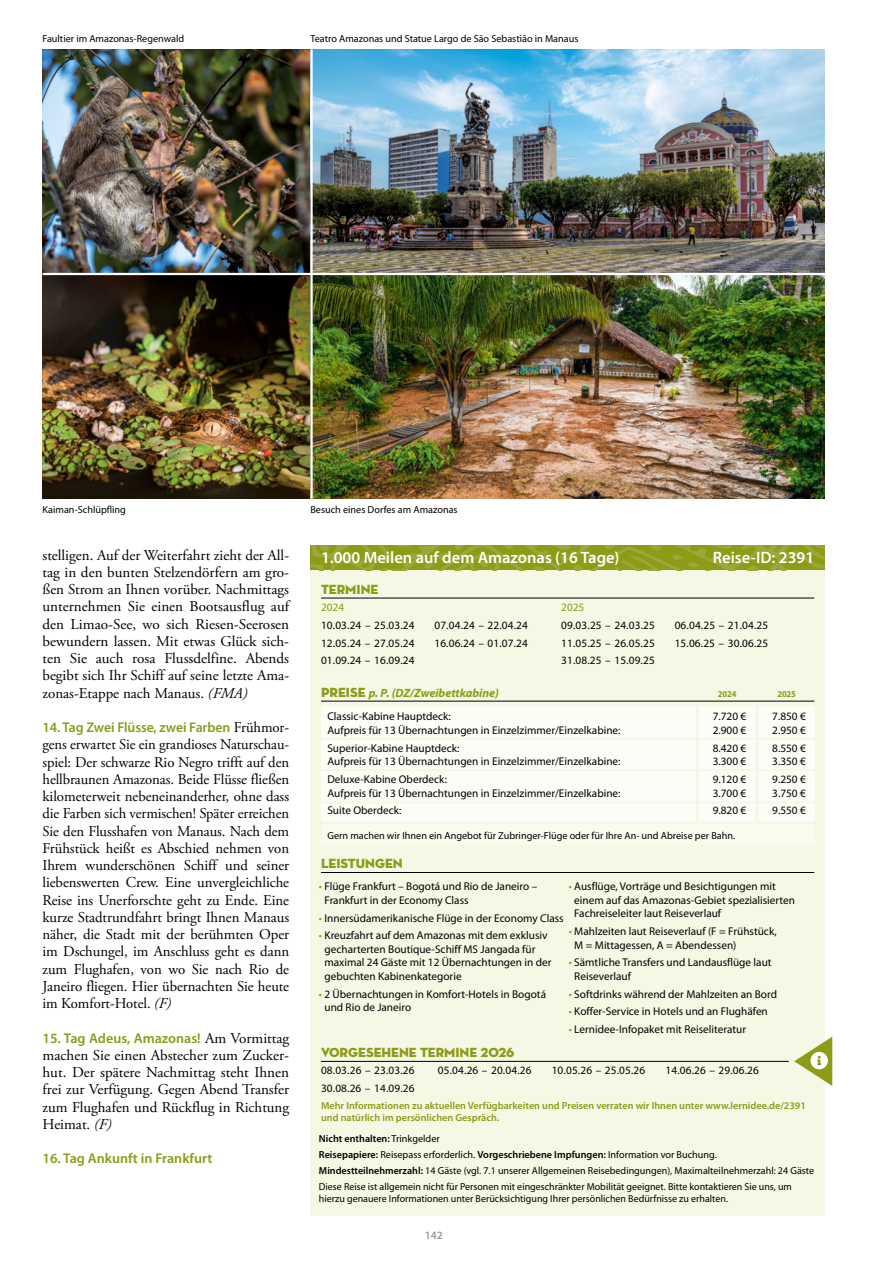
<style>
.page{position:relative;width:893px;height:1263px;background:#fff}
.page>*{position:absolute;margin:0;border:0;box-sizing:border-box;transform-origin:0 0}
.t1{font:600 16.5px "Myriad Pro";color:#fff}
.t2{font:15px/17.2px "Adobe Garamond Pro";color:#000;text-align:justify}
.t3{font:600 14.1px "Myriad Pro";letter-spacing:-.005em;color:#8d9b16}
.t4{font:13.5px "Neutra Disp Titling";color:#8d9b16}
.t5{font:italic 700 12px "Myriad Pro";color:#8d9b16}
.t6{font:11.25px/13.5px "Myriad Pro";color:#000}
.t7{font:11.25px "Myriad Pro";color:#8d9b16}
.t8{font:600 11.25px "Myriad Pro";color:#9a9897}
.t9{font:10.2px/16.2px "Myriad Pro";color:#000}
.t10{font:600 10.2px/12.3px "Myriad Pro";color:#8d9b16}
.t11{font:700 9px "Myriad Pro";letter-spacing:-.01em;color:#8d9b16;scale:.94 1}
.s1{font-style:italic}
.s2{font-family:"Adobe Garamond Pro";font-weight:400;font-size:15px;color:#000}
.s3{font-family:"Neutra Disp Titling";font-weight:400;font-style:normal;font-size:13.5px}
.s4{color:#8d9b16}
.s5{font-weight:600}
</style>
<div class="page">
<div style="left:310px;top:551px;width:515px;height:664px;background:#f5f8e4"></div>
<img style="left:310px;top:546px;width:515px;height:24px">
<hr style="left:321px;top:872px;width:493px;height:1px;background:#000">
<div style="left:321px;top:825px;width:493px;height:20px;background:#f9fbef"></div>
<div style="left:321px;top:706px;width:374px;height:115px;background:#fcfdf7"></div>
<hr style="left:321px;top:701px;width:493px;height:1px;background:#000">
<div style="left:759px;top:706px;width:55px;height:115px;background:#fcfdf7"></div>
<div style="left:699px;top:706px;width:56px;height:115px;background:#fcfdf7"></div>
<hr style="left:321px;top:738px;width:493px;height:2px;background:#f5f8e4">
<hr style="left:321px;top:769px;width:493px;height:2px;background:#f5f8e4">
<hr style="left:321px;top:801px;width:493px;height:2px;background:#f5f8e4">
<img style="left:43px;top:49px;width:782px;height:450px">
<hr style="left:310px;top:49px;width:3px;height:450px;background:#fff">
<hr style="left:43px;top:273px;width:782px;height:2px;background:#fff">
<hr style="left:321px;top:598px;width:493px;height:1px;background:#000">
<hr style="left:321px;top:1061px;width:468px;height:1px;background:#000">
<svg style="left:794px;top:1037px;width:38px;height:49px"></svg>
<p class="t9" style="left:43px;top:31px;width:143px">Faultier im Amazonas-Regenwald</p>
<p class="t9" style="left:310px;top:31px;width:269px">Teatro Amazonas und Statue Largo de São Sebastião in Manaus</p>
<p class="t9" style="left:43px;top:501px;width:85px">Kaiman-Schlüpfling</p>
<p class="t9" style="left:310px;top:501px;width:149px">Besuch eines Dorfes am Amazonas</p>
<p class="t2" style="left:43px;top:547px;width:248px">stelligen. Auf der Weiterfahrt zieht der All&shy;tag in den bunten Stelzendörfern am gro&shy;ßen Strom an Ihnen vorüber. Nachmittags unternehmen Sie einen Bootsausflug auf den Limao-See, wo sich Riesen-Seerosen bewundern lassen. Mit etwas Glück sich&shy;ten Sie auch rosa Flussdelfine. Abends begibt sich Ihr Schiff auf seine letzte Ama&shy;zonas-Etappe nach Manaus. <span class="s1">(FMA)</span></p>
<p class="t3" style="left:43px;top:720px;width:248px">14. Tag Zwei Flüsse, zwei Farben <span class="s2">Frühmor-</span></p>
<p class="t2" style="left:43px;top:736px;width:248px">gens erwartet Sie ein grandioses Naturschau&shy;spiel: Der schwarze Rio Negro trifft auf den hellbraunen Amazonas. Beide Flüsse fließen kilometerweit nebeneinanderher, ohne dass die Farben sich vermischen! Später erreichen Sie den Flusshafen von Manaus. Nach dem Frühstück heißt es Abschied nehmen von Ihrem wunderschönen Schiff und seiner liebenswerten Crew. Eine unvergleichliche Reise ins Unerforschte geht zu Ende. Eine kurze Stadtrundfahrt bringt Ihnen Manaus näher, die Stadt mit der berühmten Oper im Dschungel, im Anschluss geht es dann zum Flughafen, von wo Sie nach Rio de Janeiro fliegen. Hier übernachten Sie heute im Komfort-Hotel. <span class="s1">(F)</span></p>
<p class="t3" style="left:43px;top:1030px;width:248px">15. Tag Adeus, Amazonas! <span class="s2">Am Vormittag</span></p>
<h2 class="t2" style="left:43px;top:1047px;width:248px">machen Sie einen Abstecher zum Zucker&shy;hut. Der spätere Nachmittag steht Ihnen frei zur Verfügung. Gegen Abend Transfer zum Flughafen und Rückflug in Richtung Heimat. <span class="s1">(F)</span></h2>
<p class="t3" style="left:43px;top:1151px;width:171px">16. Tag Ankunft in Frankfurt</p>
<h1 class="t1" style="left:321px;top:548px;width:300px">1.000 Meilen auf dem Amazonas (16 Tage)</h1>
<h1 class="t1" style="left:713px;top:548px;width:103px">Reise-ID: 2391</h1>
<p class="t4" style="left:321px;top:580px;width:59px">TERMINE</p>
<p class="t6" style="left:321px;top:618px;width:95px">10.03.24 – 25.03.24</p>
<p class="t6" style="left:561px;top:618px;width:95px">09.03.25 – 24.03.25</p>
<p class="t7" style="left:321px;top:601px;width:25px">2024</p>
<p class="t7" style="left:561px;top:601px;width:25px">2025</p>
<p class="t6" style="left:434px;top:618px;width:95px">07.04.24 – 22.04.24</p>
<p class="t6" style="left:675px;top:618px;width:95px">06.04.25 – 21.04.25</p>
<p class="t6" style="left:321px;top:636px;width:95px">12.05.24 – 27.05.24</p>
<p class="t6" style="left:561px;top:636px;width:95px">11.05.25 – 26.05.25</p>
<p class="t6" style="left:321px;top:654px;width:95px">01.09.24 – 16.09.24</p>
<p class="t6" style="left:561px;top:654px;width:95px">31.08.25 – 15.09.25</p>
<p class="t6" style="left:434px;top:636px;width:95px">16.06.24 – 01.07.24</p>
<p class="t6" style="left:675px;top:636px;width:95px">15.06.25 – 30.06.25</p>
<p class="t5" style="left:321px;top:686px;width:179px"><span class="s3">PREISE</span> p. P. (DZ/Zweibettkabine)</p>
<p class="t6" style="left:327px;top:710px;width:295px">Classic-Kabine Hauptdeck:<br>Aufpreis für 13 Übernachtungen in Einzelzimmer/Einzelkabine:</p>
<p class="t6" style="left:327px;top:741px;width:295px">Superior-Kabine Hauptdeck:<br>Aufpreis für 13 Übernachtungen in Einzelzimmer/Einzelkabine:</p>
<p class="t6" style="left:327px;top:773px;width:295px">Deluxe-Kabine Oberdeck:<br>Aufpreis für 13 Übernachtungen in Einzelzimmer/Einzelkabine:</p>
<p class="t6" style="left:327px;top:804px;width:76px">Suite Oberdeck:</p>
<p class="t11" style="left:718px;top:689px;width:21px">2024</p>
<p class="t11" style="left:777px;top:689px;width:21px">2025</p>
<p class="t6" style="left:713px;top:710px;width:35px">7.720 €<br>2.900 €</p>
<p class="t6" style="left:713px;top:741px;width:35px">8.420 €<br>3.300 €</p>
<p class="t6" style="left:713px;top:773px;width:35px">9.120 €<br>3.700 €</p>
<p class="t6" style="left:713px;top:804px;width:35px">9.820 €</p>
<p class="t6" style="left:772px;top:710px;width:35px">7.850 €<br>2.950 €</p>
<p class="t6" style="left:772px;top:741px;width:35px">8.550 €<br>3.350 €</p>
<p class="t6" style="left:772px;top:773px;width:35px">9.250 €<br>3.750 €</p>
<p class="t6" style="left:772px;top:804px;width:35px">9.550 €</p>
<p class="t9" style="left:327px;top:827px;width:409px">Gern machen wir Ihnen ein Angebot für Zubringer-Flüge oder für Ihre An- und Abreise per Bahn.</p>
<p class="t4" style="left:321px;top:855px;width:83px">LEISTUNGEN</p>
<p class="t6" style="left:324px;top:880px;width:214px;text-indent:-6px"><span class="s4">•</span> Flüge Frankfurt – Bogotá und Rio de Janeiro –<br>Frankfurt in der Economy Class</p>
<p class="t6" style="left:319px;top:911px;width:246px"><span class="s4">•</span> Innersüdamerikanische Flüge in der Economy Class</p>
<p class="t6" style="left:324px;top:929px;width:228px;text-indent:-6px"><span class="s4">•</span> Kreuzfahrt auf dem Amazonas mit dem exklusiv gecharterten Boutique-Schiff MS Jangada für maximal 24 Gäste mit 12 Übernachtungen in der gebuchten Kabinenkategorie</p>
<p class="t6" style="left:324px;top:987px;width:223px;text-indent:-6px"><span class="s4">•</span> 2 Übernachtungen in Komfort-Hotels in Bogotá und Rio de Janeiro</p>
<p class="t6" style="left:574px;top:880px;width:222px;text-indent:-6px"><span class="s4">•</span> Ausflüge, Vorträge und Besichtigungen mit einem auf das Amazonas-Gebiet spezialisierten<br>Fachreiseleiter laut Reiseverlauf</p>
<p class="t6" style="left:574px;top:925px;width:204px;text-indent:-6px"><span class="s4">•</span> Mahlzeiten laut Reiseverlauf (F = Frühstück,<br>M = Mittagessen, A = Abendessen)</p>
<p class="t6" style="left:574px;top:956px;width:199px;text-indent:-6px"><span class="s4">•</span> Sämtliche Transfers und Landausflüge laut<br>Reiseverlauf</p>
<p class="t6" style="left:569px;top:987px;width:210px"><span class="s4">•</span> Softdrinks während der Mahlzeiten an Bord</p>
<p class="t6" style="left:569px;top:1005px;width:201px"><span class="s4">•</span> Koffer-Service in Hotels und an Flughäfen</p>
<p class="t6" style="left:569px;top:1023px;width:179px"><span class="s4">•</span> Lernidee-Infopaket mit Reiseliteratur</p>
<p class="t4" style="left:321px;top:1044px;width:195px">VORGESEHENE TERMINE 2026</p>
<p class="t6" style="left:321px;top:1064px;width:95px">08.03.26 – 23.03.26</p>
<p class="t6" style="left:438px;top:1064px;width:95px">05.04.26 – 20.04.26</p>
<p class="t6" style="left:552px;top:1064px;width:95px">10.05.26 – 25.05.26</p>
<p class="t6" style="left:665px;top:1064px;width:95px">14.06.26 – 29.06.26</p>
<p class="t6" style="left:321px;top:1082px;width:95px">30.08.26 – 14.09.26</p>
<p class="t10" style="left:321px;top:1100px;width:486px">Mehr Informationen zu aktuellen Verfügbarkeiten und Preisen verraten wir Ihnen unter www.lernidee.de/2391 und natürlich im persönlichen Gespräch.</p>
<p class="t9" style="left:319px;top:1130px;width:497px"><span class="s5">Nicht enthalten:</span> Trinkgelder<br><span class="s5">Reisepapiere:</span> Reisepass erforderlich. <span class="s5">Vorgeschriebene Impfungen:</span> Information vor Buchung.<br><span class="s5">Mindestteilnehmerzahl:</span> 14 Gäste (vgl. 7.1 unserer Allgemeinen Reisebedingungen), Maximalteilnehmerzahl: 24 Gäste Diese Reise ist allgemein nicht für Personen mit eingeschränkter Mobilität geeignet. Bitte kontaktieren Sie uns, um</p>
<p class="t9" style="left:319px;top:1191px;width:411px">hierzu genauere Informationen unter Berücksichtigung Ihrer persönlichen Bedürfnisse zu erhalten.</p>
<p class="t8" style="left:425px;top:1229px;width:20px">142</p>
</div>
